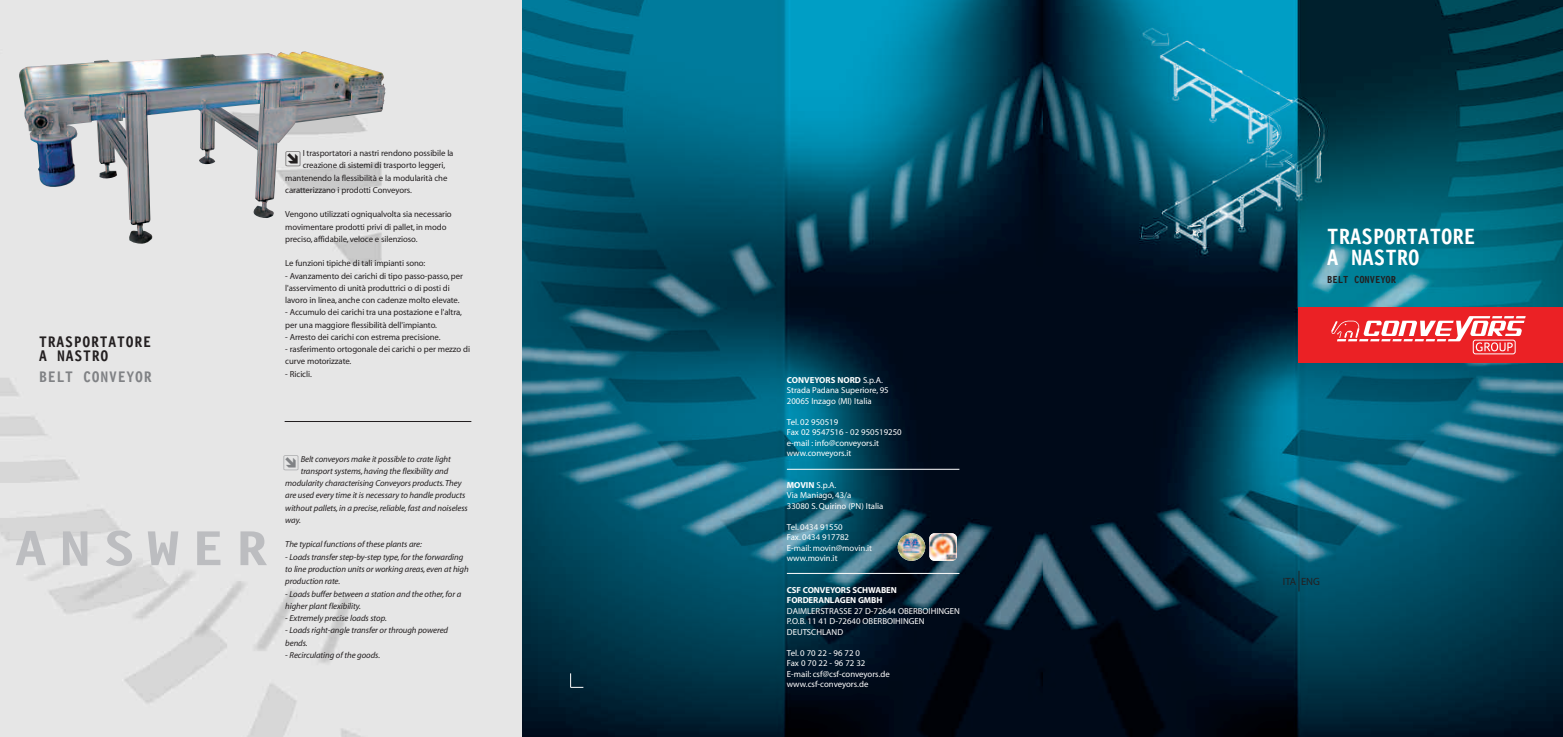
<style>
.page{position:relative;width:1563px;height:737px;background:#fff}
.page>*{position:absolute;margin:0;border:0;box-sizing:border-box;transform-origin:0 0}
.t1{font:700 50.4px "Letter Gothic 12 Pitch BT";letter-spacing:.2em;color:#bcbdc0;scale:1.25 1}
.t2{font:700 22.75px/21px "Letter Gothic 12 Pitch BT";color:#fff}
.t3{font:700 15.75px/14.9px "Letter Gothic 12 Pitch BT";letter-spacing:.05em;color:#231f20}
.t4{font:700 15.75px "Letter Gothic 12 Pitch BT";letter-spacing:.05em;color:#808285}
.t5{font:700 10.5px "Letter Gothic 12 Pitch BT";color:#231f20}
.t6{font:10.5px "Myriad";color:#231f20}
.t7{font:8.75px/12.2px "Myriad";letter-spacing:-.01em;color:#231f20}
.t8{font:italic 8.75px/12.2px "Myriad";letter-spacing:-.01em;color:#231f20}
.t9{font:8.75px/10.5px "Myriad";color:#fff}
.t10{font:700 8.75px/10.5px "Myriad";letter-spacing:-.01em;color:#fff}
.s1{font-weight:700}
</style>
<div class="page">
<img style="left:1042px;top:0;width:521px;height:737px">
<svg style="left:521px;top:0;width:521px;height:737px;background:#06455b"></svg>
<div style="left:1298px;top:308px;width:265px;height:54px;background:#eb2125"></div>
<div style="left:1473px;top:340px;width:42px;height:14px;border:1px solid #fff;border-radius:2px"></div>
<svg style="left:1331px;top:316px;width:194px;height:35px"></svg>
<svg style="left:1298px;top:570px;width:1px;height:21px"></svg>
<div style="left:0;top:0;width:521px;height:737px;background:#e7e8e9"></div>
<img style="left:19px;top:51px;width:366px;height:193px">
<hr style="left:285px;top:421px;width:186px;height:1px;background:#231f20">
<hr style="left:787px;top:469px;width:172px;height:1px;background:#fff">
<svg style="left:570px;top:673px;width:13px;height:15px"></svg>
<hr style="left:787px;top:573px;width:172px;height:1px;background:#fff">
<img style="left:898px;top:533px;width:27px;height:28px;border-radius:50%">
<svg style="left:929px;top:533px;width:28px;height:28px"></svg>
<img style="left:930px;top:533px;width:27px;height:27px;border-radius:5px">
<svg style="left:286px;top:151px;width:15px;height:15px"></svg>
<h3 class="t3" style="left:39px;top:334px;width:113px">TRASPORTATORE<br>A NASTRO</h3>
<h3 class="t4" style="left:39px;top:367px;width:114px">BELT CONVEYOR</h3>
<p class="t7" style="left:303px;top:148px;width:152px">I trasportatori a nastri rendono possibile la</p>
<p class="t7" style="left:303px;top:160px;width:144px">creazione di sistemi di trasporto leggeri,</p>
<p class="t7" style="left:285px;top:172px;width:164px">mantenendo la flessibilità e la modularità che</p>
<p class="t7" style="left:285px;top:184px;width:128px">caratterizzano i prodotti Conveyors.</p>
<p class="t7" style="left:285px;top:209px;width:168px">Vengono utilizzati ogniqualvolta sia necessario movimentare prodotti privi di pallet,in modo preciso,affidabile,veloce e silenzioso.</p>
<p class="t7" style="left:285px;top:258px;width:142px">Le funzioni tipiche di tali impianti sono:</p>
<p class="t7" style="left:285px;top:270px;width:179px">- Avanzamento dei carichi di tipo passo-passo,per l'asservimento di unità produttrici o di posti di lavoro in linea,anche con cadenze molto elevate.</p>
<p class="t7" style="left:285px;top:307px;width:178px">- Accumulo dei carichi tra una postazione e l'altra, per una maggiore flessibilità dell'impianto.</p>
<p class="t7" style="left:285px;top:331px;width:157px">- Arresto dei carichi con estrema precisione.</p>
<p class="t7" style="left:285px;top:344px;width:186px">- rasferimento ortogonale dei carichi o per mezzo di curve motorizzate.</p>
<p class="t7" style="left:285px;top:368px;width:28px">- Ricicli.</p>
<h1 class="t1" style="left:15px;top:518px;width:203px">ANSWER</h1>
<p class="t8" style="left:301px;top:453px;width:152px">Belt conveyors make it possible to crate light</p>
<p class="t8" style="left:301px;top:465px;width:149px">transport systems,having the flexibility and</p>
<p class="t8" style="left:285px;top:478px;width:178px">modularity characterising Conveyors products.They</p>
<p class="t8" style="left:285px;top:490px;width:182px">are used every time it is necessary to handle products</p>
<p class="t8" style="left:285px;top:502px;width:184px">without pallets,in a precise,reliable,fast and noiseless</p>
<p class="t8" style="left:285px;top:514px;width:17px">way.</p>
<p class="t8" style="left:285px;top:539px;width:138px">The typical functions of these plants are:</p>
<p class="t8" style="left:285px;top:551px;width:185px">- Loads transfer step-by-step type,for the forwarding to line production units or working areas,even at high production rate.</p>
<p class="t8" style="left:285px;top:588px;width:177px">- Loads buffer between a station and the other,for a higher plant flexibility.</p>
<p class="t8" style="left:285px;top:612px;width:103px">- Extremely precise loads stop.</p>
<p class="t8" style="left:285px;top:625px;width:164px">- Loads right-angle transfer or through powered bends.</p>
<p class="t8" style="left:285px;top:649px;width:96px">- Recirculating of the goods.</p>
<p class="t9" style="left:787px;top:375px;width:103px"><span class="s1">CONVEYORS NORD</span> S.p.A.<br>Strada Padana Superiore, 95<br>20065 Inzago (MI) Italia</p>
<p class="t9" style="left:787px;top:417px;width:116px">Tel. 02 950519<br>Fax 02 9547516 - 02 950519250 e-mail : info@conveyors.it www.conveyors.it</p>
<p class="t9" style="left:787px;top:480px;width:98px"><span class="s1">MOVIN</span> S.p.A.<br>Via Maniago, 43/a<br>33080 S. Quirino (PN) Italia</p>
<p class="t9" style="left:787px;top:522px;width:87px">Tel. 0434 91550<br>Fax. 0434 917782<br>E-mail: movin@movin.it www.movin.it</p>
<p class="t10" style="left:787px;top:585px;width:111px">CSF CONVEYORS SCHWABEN<br>FORDERANLAGEN GMBH</p>
<p class="t9" style="left:787px;top:606px;width:175px">DAIMLERSTRASSE 27 D-72644 OBERBOIHINGEN<br>P.O.B. 11 41 D-72640 OBERBOIHINGEN<br>DEUTSCHLAND</p>
<p class="t9" style="left:787px;top:648px;width:104px">Tel.07022-96720<br>Fax07022-967232<br>E-mail: csf@csf-conveyors.de www.csf-conveyors.de</p>
<h2 class="t2" style="left:1327px;top:225px;width:149px">TRASPORTATORE<br>A NASTRO</h2>
<p class="t5" style="left:1327px;top:273px;width:70px">BELT CONVEYOR</p>
<p class="t6" style="left:1283px;top:577px;width:39px">ITA ENG</p>
</div>
